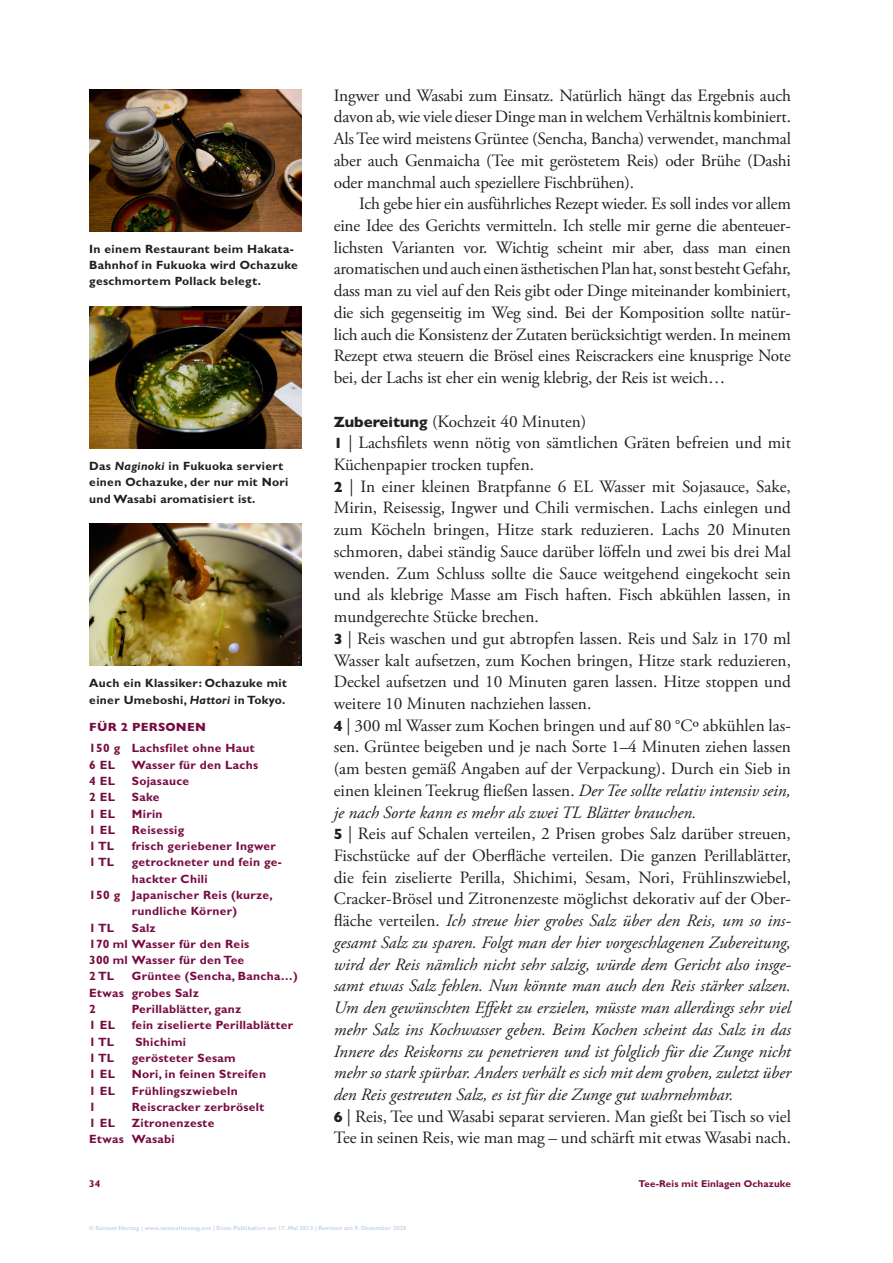
<style>
.page{position:relative;width:893px;height:1263px;background:#fff}
.page>*{position:absolute;margin:0;border:0;box-sizing:border-box;transform-origin:0 0}
.Zubereitung_-_11_5_R{font:17.25px/21.8px "Adobe Garamond Pro";color:#231f20;text-align:justify}
.Lauftext_mit_Einzug{font:17.25px/21.8px "Adobe Garamond Pro";letter-spacing:-.01em;color:#231f20;text-align:justify}
.Zubereitung_-_11_5_R-2{font:italic 17.25px/21.8px "Adobe Garamond Pro";color:#231f20;text-align:justify}
.Zubereitung_Titel{font:17.25px "Adobe Garamond Pro";color:#231f20}
.Zutaten_-_8_Bold{font:700 12px/16.4px "Gill Sans MT Pro";letter-spacing:.025em;color:#780c42}
.Bildlegende_-_8_Bold{font:700 12px/16.4px "Gill Sans MT Pro";letter-spacing:.025em;color:#231f20}
.Zutaten_Titel_-_8_He{font:800 12px "Gill Sans MT Pro";letter-spacing:.025em;color:#780c42}
.t1{font:700 9.9px "Gill Sans MT Pro";letter-spacing:.01em;color:#780c42}
.Copyright_-_4_Heavy{font:700 6px "Gill Sans MT Pro";letter-spacing:.01em;color:#c6d6e8}
.s1{font-style:italic}
.s2{font-family:"Gill Sans MT Pro";font-weight:800;font-size:15px}
.s3{font-family:"Gill Sans MT Pro";font-weight:800;font-style:normal;font-size:15px}
.s4{font-style:normal}
</style>
<div class="page">
<img style="left:89px;top:89px;width:213px;height:142px">
<img style="left:89px;top:306px;width:213px;height:142px">
<img style="left:89px;top:524px;width:213px;height:141px">
<p class="Bildlegende_-_8_Bold" style="left:89px;top:240px;width:210px">In einem Restaurant beim Hakata-<br>Bahnhof in Fukuoka wird Ochazuke geschmortem Pollack belegt.</p>
<p class="Bildlegende_-_8_Bold" style="left:89px;top:457px;width:201px">Das <span class="s1">Naginoki</span> in Fukuoka serviert einen Ochazuke, der nur mit Nori und Wasabi aromatisiert ist.</p>
<p class="Bildlegende_-_8_Bold" style="left:89px;top:675px;width:199px">Auch ein Klassiker: Ochazuke mit einer Umeboshi, <span class="s1">Hattori</span> in Tokyo.</p>
<p class="Zutaten_Titel_-_8_He" style="left:89px;top:719px;width:118px">FÜR 2 PERSONEN</p>
<p class="Zutaten_-_8_Bold" style="left:89px;top:740px;width:167px">150 g Lachsfilet ohne Haut</p>
<p class="Zutaten_-_8_Bold" style="left:89px;top:756px;width:27px">6 EL</p>
<p class="Zutaten_-_8_Bold" style="left:132px;top:756px;width:128px">Wasser für den Lachs</p>
<p class="Zutaten_-_8_Bold" style="left:89px;top:772px;width:27px">4 EL</p>
<p class="Zutaten_-_8_Bold" style="left:132px;top:772px;width:59px">Sojasauce</p>
<p class="Zutaten_-_8_Bold" style="left:89px;top:789px;width:27px">2 EL</p>
<p class="Zutaten_-_8_Bold" style="left:132px;top:789px;width:29px">Sake</p>
<p class="Zutaten_-_8_Bold" style="left:89px;top:805px;width:27px">1 EL</p>
<p class="Zutaten_-_8_Bold" style="left:132px;top:805px;width:32px">Mirin</p>
<p class="Zutaten_-_8_Bold" style="left:89px;top:821px;width:27px">1 EL</p>
<p class="Zutaten_-_8_Bold" style="left:132px;top:821px;width:54px">Reisessig</p>
<p class="Zutaten_-_8_Bold" style="left:89px;top:838px;width:27px">1 TL</p>
<p class="Zutaten_-_8_Bold" style="left:132px;top:838px;width:146px">frisch geriebener Ingwer</p>
<p class="Zutaten_-_8_Bold" style="left:89px;top:854px;width:27px">1 TL</p>
<p class="Zutaten_-_8_Bold" style="left:132px;top:854px;width:152px">getrockneter und fein ge&shy;hackter Chili</p>
<p class="Zutaten_-_8_Bold" style="left:89px;top:886px;width:185px;text-align:center">150 g Japanischer Reis (kurze, rundliche Körner)</p>
<p class="Zutaten_-_8_Bold" style="left:89px;top:919px;width:27px">1 TL</p>
<p class="Zutaten_-_8_Bold" style="left:132px;top:919px;width:25px">Salz</p>
<p class="Zutaten_-_8_Bold" style="left:89px;top:935px;width:162px">170 ml Wasser für den Reis</p>
<p class="Zutaten_-_8_Bold" style="left:89px;top:952px;width:157px">300 ml Wasser für den Tee</p>
<p class="Zutaten_-_8_Bold" style="left:89px;top:968px;width:27px">2 TL</p>
<p class="Zutaten_-_8_Bold" style="left:132px;top:968px;width:167px">Grüntee (Sencha, Bancha…)</p>
<p class="Zutaten_-_8_Bold" style="left:89px;top:984px;width:111px">Etwas grobes Salz</p>
<p class="Zutaten_-_8_Bold" style="left:89px;top:1000px;width:8px">2</p>
<p class="Zutaten_-_8_Bold" style="left:132px;top:1000px;width:111px">Perillablätter, ganz</p>
<p class="Zutaten_-_8_Bold" style="left:89px;top:1017px;width:27px">1 EL</p>
<p class="Zutaten_-_8_Bold" style="left:132px;top:1017px;width:163px">fein ziselierte Perillablätter</p>
<p class="Zutaten_-_8_Bold" style="left:89px;top:1033px;width:27px">1 TL</p>
<p class="Zutaten_-_8_Bold" style="left:135px;top:1033px;width:52px">Shichimi</p>
<p class="Zutaten_-_8_Bold" style="left:89px;top:1049px;width:27px">1 TL</p>
<p class="Zutaten_-_8_Bold" style="left:132px;top:1049px;width:105px">gerösteter Sesam</p>
<p class="Zutaten_-_8_Bold" style="left:89px;top:1066px;width:27px">1 EL</p>
<p class="Zutaten_-_8_Bold" style="left:132px;top:1066px;width:136px">Nori, in feinen Streifen</p>
<p class="Zutaten_-_8_Bold" style="left:89px;top:1082px;width:27px">1 EL</p>
<p class="Zutaten_-_8_Bold" style="left:132px;top:1082px;width:107px">Frühlingszwiebeln</p>
<p class="Zutaten_-_8_Bold" style="left:89px;top:1098px;width:8px">1</p>
<p class="Zutaten_-_8_Bold" style="left:132px;top:1098px;width:134px">Reiscracker zerbröselt</p>
<p class="Zutaten_-_8_Bold" style="left:89px;top:1114px;width:27px">1 EL</p>
<p class="Zutaten_-_8_Bold" style="left:132px;top:1114px;width:84px">Zitronenzeste</p>
<p class="Zutaten_-_8_Bold" style="left:89px;top:1131px;width:87px">Etwas Wasabi</p>
<p class="Lauftext_mit_Einzug" style="left:334px;top:85px;width:459px">Ingwer und Wasabi zum Einsatz. Natürlich hängt das Ergebnis auch davon ab, wie viele dieser Dinge man in welchem Verhältnis kombiniert.<br>Als Tee wird meistens Grüntee (Sencha, Bancha) verwendet, manchmal aber auch Genmaicha (Tee mit geröstetem Reis) oder Brühe (Dashi oder manchmal auch speziellere Fischbrühen).</p>
<p class="Lauftext_mit_Einzug" style="left:334px;top:194px;width:459px;text-indent:26px">Ich gebe hier ein ausführliches Rezept wieder. Es soll indes vor allem eine Idee des Gerichts vermitteln. Ich stelle mir gerne die abenteuer&shy;lichsten Varianten vor. Wichtig scheint mir aber, dass man einen aromatischen und auch einen ästhetischen Plan hat, sonst besteht Gefahr, dass man zu viel auf den Reis gibt oder Dinge miteinander kombiniert, die sich gegenseitig im Weg sind. Bei der Komposition sollte natür&shy;lich auch die Konsistenz der Zutaten berücksichtigt werden. In meinem Rezept etwa steuern die Brösel eines Reiscrackers eine knusprige Note bei, der Lachs ist eher ein wenig klebrig, der Reis ist weich…</p>
<p class="Zubereitung_Titel" style="left:334px;top:411px;width:254px"><span class="s2">Zubereitung</span> (Kochzeit 40 Minuten)</p>
<p class="Zubereitung_-_11_5_R" style="left:334px;top:432px;width:459px"><span class="s2">1</span> | Lachsfilets wenn nötig von sämtlichen Gräten befreien und mit<br>Küchenpapier trocken tupfen.</p>
<p class="Zubereitung_-_11_5_R" style="left:334px;top:476px;width:459px"><span class="s2">2</span> | In einer kleinen Bratpfanne 6 EL Wasser mit Sojasauce, Sake, Mirin, Reisessig, Ingwer und Chili vermischen. Lachs einlegen und zum Köcheln bringen, Hitze stark reduzieren. Lachs 20 Minuten schmoren, dabei ständig Sauce darüber löffeln und zwei bis drei Mal wenden. Zum Schluss sollte die Sauce weitgehend eingekocht sein und als klebrige Masse am Fisch haften. Fisch abkühlen lassen, in mundgerechte Stücke brechen.</p>
<p class="Zubereitung_-_11_5_R" style="left:334px;top:628px;width:459px"><span class="s2">3</span> | Reis waschen und gut abtropfen lassen. Reis und Salz in 170 ml Wasser kalt aufsetzen, zum Kochen bringen, Hitze stark reduzieren, Deckel aufsetzen und 10 Minuten garen lassen. Hitze stoppen und weitere 10 Minuten nachziehen lassen.</p>
<p class="Zubereitung_-_11_5_R" style="left:334px;top:715px;width:459px"><span class="s2">4</span> | 300 ml Wasser zum Kochen bringen und auf 80 °Cº abkühlen las&shy;sen. Grüntee beigeben und je nach Sorte 1–4 Minuten ziehen lassen (am besten gemäß Angaben auf der Verpackung). Durch ein Sieb in einen kleinen Teekrug fließen lassen. <span class="s1">Der Tee sollte relativ intensiv sein, je nach Sorte kann es mehr als zwei TL Blätter brauchen.</span></p>
<p class="Zubereitung_-_11_5_R-2" style="left:334px;top:823px;width:459px"><span class="s3">5</span> <span class="s4">| Reis auf Schalen verteilen, 2 Prisen grobes Salz darüber streuen, Fischstücke auf der Oberfläche verteilen. Die ganzen Perillablätter, die fein ziselierte Perilla, Shichimi, Sesam, Nori, Frühlinszwiebel, Cracker-Brösel und Zitronenzeste möglichst dekorativ auf der Ober&shy;fläche verteilen.</span> Ich streue hier grobes Salz über den Reis, um so ins&shy;gesamt Salz zu sparen. Folgt man der hier vorgeschlagenen Zubereitung, wird der Reis nämlich nicht sehr salzig, würde dem Gericht also insge&shy;samt etwas Salz fehlen. Nun könnte man auch den Reis stärker salzen.<br>Um den gewünschten Effekt zu erzielen, müsste man allerdings sehr viel mehr Salz ins Kochwasser geben. Beim Kochen scheint das Salz in das Innere des Reiskorns zu penetrieren und ist folglich für die Zunge nicht mehr so stark spürbar. Anders verhält es sich mit dem groben, zuletzt über den Reis gestreuten Salz, es ist für die Zunge gut wahrnehmbar.</p>
<p class="Zubereitung_-_11_5_R" style="left:334px;top:1106px;width:459px"><span class="s2">6</span> | Reis, Tee und Wasabi separat servieren. Man gießt bei Tisch so viel<br>Tee in seinen Reis, wie man mag – und schärft mit etwas Wasabi nach.</p>
<p class="t1" style="left:89px;top:1177px;width:13px">34</p>
<p class="t1" style="left:639px;top:1177px;width:154px">Tee-Reis mit Einlagen Ochazuke</p>
<p class="Copyright_-_4_Heavy" style="left:89px;top:1224px;width:319px">© Samuel Herzog | www.samuelherzog.net | Erste Publikation am 17. Mai 2013 | Revision am 9. Dezember 2020</p>
</div>
